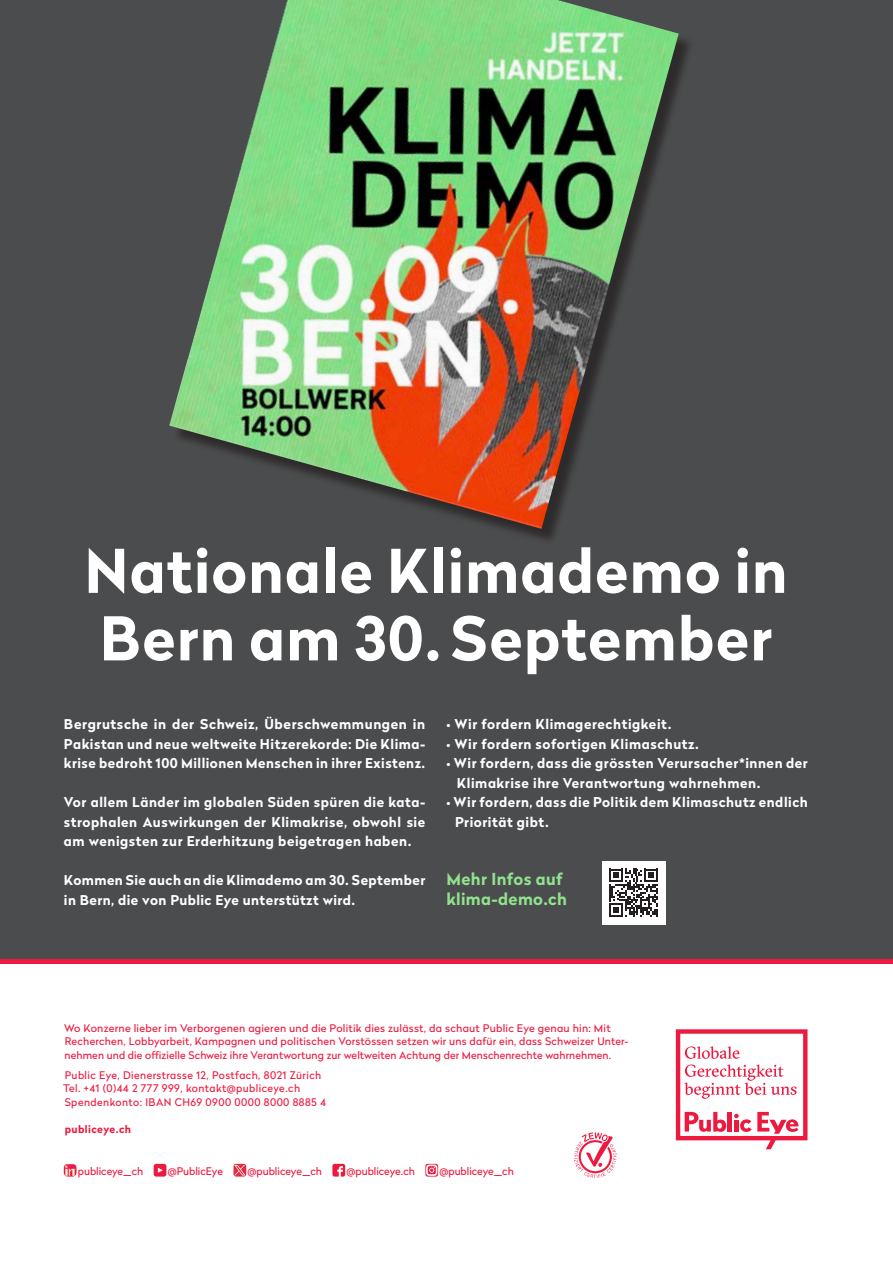
<style>
.page{position:relative;width:893px;height:1263px;background:#fff}
.page>*{position:absolute;margin:0;border:0;box-sizing:border-box;transform-origin:0 0}
.t1{font:700 60px/67.5px "Radikal";letter-spacing:.02em;color:#fff}
.t2{font:700 16.5px/19.5px "Radikal";letter-spacing:.02em;color:#91e28f}
.t3{font:700 13.5px/19.5px "Radikal";letter-spacing:.04em;color:#fff}
.t4{font:10.5px/13.5px "Radikal";letter-spacing:.02em;color:#ed1a40}
.t5{font:10.5px/13.5px "Radikal";letter-spacing:.04em;color:#ed1a40}
.t6{font:10.5px "Radikal";color:#ed1a40}
.t7{font:700 10.5px "Radikal";letter-spacing:.04em;color:#ed1a40}
</style>
<div class="page">
<div style="left:0;top:0;width:893px;height:961px;background:#4b4c4d"></div>
<hr style="left:0;top:959px;width:893px;height:4px;background:#ed1a40">
<img style="left:169px;top:0;width:510px;height:529px">
<div style="left:602px;top:861px;width:63px;height:64px;background:#fff"></div>
<svg style="left:609px;top:868px;width:49px;height:49px"></svg>
<svg style="left:574px;top:1132px;width:43px;height:46px"></svg>
<svg style="left:676px;top:1029px;width:131px;height:120px"></svg>
<svg style="left:64px;top:1164px;width:13px;height:12px"></svg>
<svg style="left:154px;top:1164px;width:12px;height:12px"></svg>
<svg style="left:233px;top:1164px;width:13px;height:12px"></svg>
<svg style="left:234px;top:1165px;width:11px;height:10px"></svg>
<svg style="left:332px;top:1164px;width:13px;height:12px"></svg>
<svg style="left:425px;top:1164px;width:13px;height:12px"></svg>
<h1 class="t1" style="left:84px;top:534px;width:705px">Nationale Klimademo in<br>Bern am 30. September</h1>
<p class="t3" style="left:64px;top:714px;width:363px;text-align:justify">Bergrutsche in der Schweiz, Überschwemmungen in Pakistan und neue weltweite Hitzerekorde: Die Klima&shy;krise bedroht 100 Millionen Menschen in ihrer Existenz.</p>
<p class="t3" style="left:64px;top:792px;width:363px;text-align:justify">Vor allem Länder im globalen Süden spüren die kata&shy;strophalen Auswirkungen der Klimakrise, obwohl sie am wenigsten zur Erderhitzung beigetragen haben.</p>
<p class="t3" style="left:64px;top:870px;width:363px">Kommen Sie auch an die Klimademo am 30. September in Bern, die von Public Eye unterstützt wird.</p>
<p class="t3" style="left:446px;top:714px;width:226px">• Wir fordern Klimagerechtigkeit.</p>
<p class="t3" style="left:446px;top:733px;width:254px">• Wir fordern sofortigen Klimaschutz.</p>
<p class="t3" style="left:457px;top:753px;width:352px;text-indent:-10px">• Wir fordern, dass die grössten Verursacher*innen der<br>Klimakrise ihre Verantwortung wahrnehmen.</p>
<p class="t3" style="left:455px;top:792px;width:354px;text-indent:-9px">• Wir fordern, dass die Politik dem Klimaschutz endlich<br>Priorität gibt.</p>
<p class="t2" style="left:446px;top:869px;width:122px">Mehr Infos auf klima-demo.ch</p>
<p class="t4" style="left:64px;top:1020px;width:566px">Wo Konzerne lieber im Verborgenen agieren und die Politik dies zulässt, da schaut Public Eye genau hin: Mit<br>Recherchen, Lobbyarbeit, Kampagnen und politischen Vorstössen setzen wir uns dafür ein, dass Schweizer Unter&shy;nehmen und die offizielle Schweiz ihre Verantwortung zur weltweiten Achtung der Menschenrechte wahrnehmen.</p>
<p class="t5" style="left:63px;top:1067px;width:264px">Public Eye, Dienerstrasse 12, Postfach, 8021 Zürich<br>Tel. +41 (0)44 2 777 999, kontakt@publiceye.ch<br>Spendenkonto: IBAN CH69 0900 0000 8000 8885 4</p>
<p class="t7" style="left:65px;top:1121px;width:68px">publiceye.ch</p>
<p class="t6" style="left:78px;top:1164px;width:67px">publiceye_ch</p>
<p class="t6" style="left:168px;top:1164px;width:57px">@PublicEye</p>
<p class="t6" style="left:248px;top:1164px;width:76px">@publiceye_ch</p>
<p class="t6" style="left:346px;top:1164px;width:70px">@publiceye.ch</p>
<p class="t6" style="left:439px;top:1164px;width:76px">@publiceye_ch</p>
</div>
